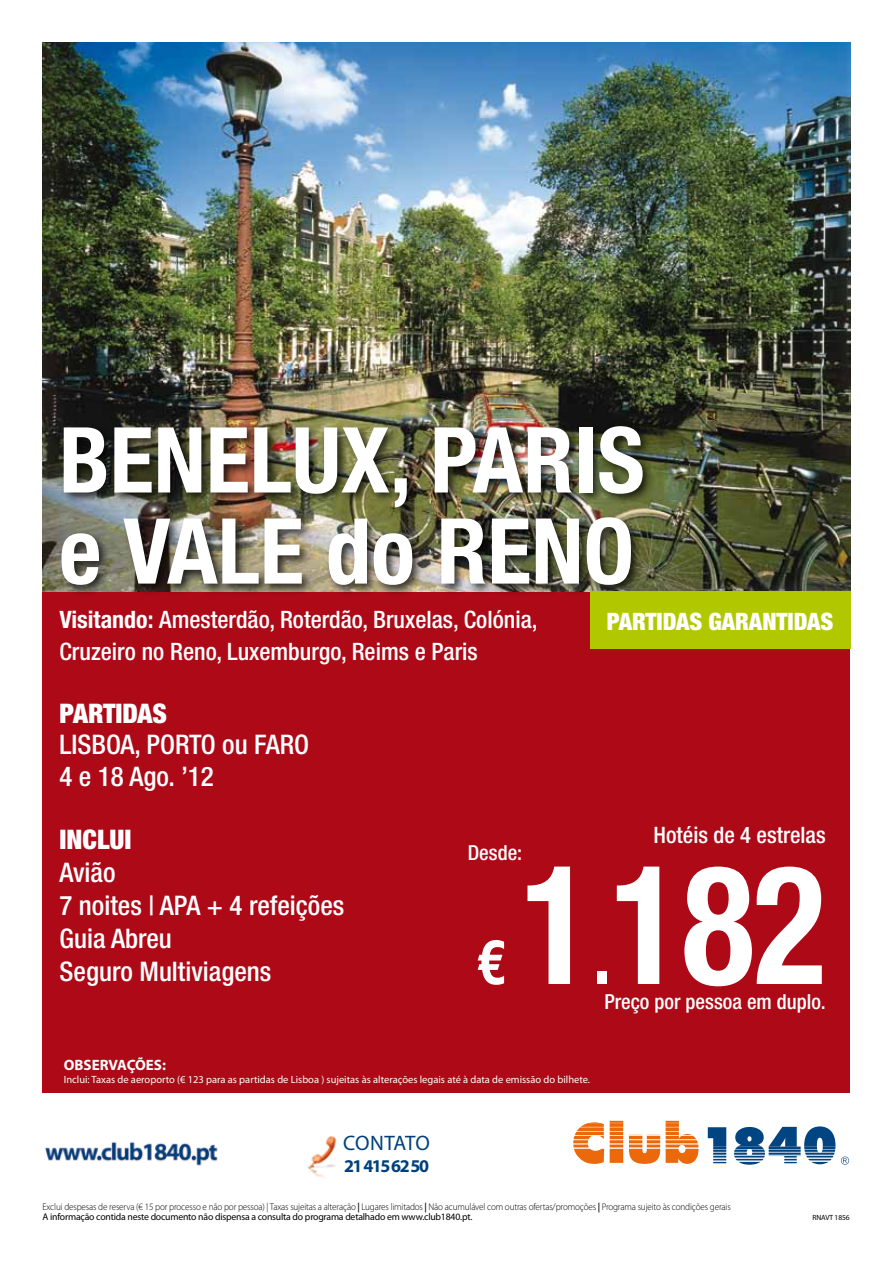
<style>
.page{position:relative;width:893px;height:1263px;background:#fff}
.page>*{position:absolute;margin:0;border:0;box-sizing:border-box;transform-origin:0 0}
.t1{font:700 condensed 165.9px "Helvetica Neue";color:#fff;scale:.9 1}
.t2{font:700 condensed 91.05px/91.1px "Helvetica Neue";color:#fff}
.t3{font:700 condensed 62.25px "Helvetica Neue";color:#fff}
.t4{font:500 condensed 27px/33px "Helvetica Neue";color:#fff}
.t5{font:900 condensed 27px "Helvetica Neue";color:#fff}
.t6{font:500 condensed 24px/31.5px "Helvetica Neue";color:#fff}
.t7{font:900 condensed 24px "Helvetica Neue";color:#fff}
.t8{font:500 condensed 22.65px "Helvetica Neue";color:#fff}
.t9{font:21px "Myriad Pro";color:#00417b}
.t10{font:500 condensed 20.7px "Helvetica Neue";color:#fff}
.t11{font:700 18px "Myriad Pro";letter-spacing:-.08em;color:#00417b}
.t12{font:700 15px "Myriad Pro";color:#fff}
.t13{font:10.5px "Myriad Pro";color:#fff}
.t14{font:300 9.75px/10.5px "Myriad Pro";letter-spacing:-.015em;color:#000;scale:.94 1}
.t15{font:7.5px "Myriad Pro";letter-spacing:-.02em;color:#000}
.s1{font-weight:700}
.s2{font-size:81.75px}
.s3{font-weight:600}
.s4{font-weight:400}
</style>
<div class="page">
<div style="left:43px;top:43px;width:807px;height:1050px;background:#ad0917"></div>
<img style="left:45px;top:1136px;width:292px;height:42px">
<img style="left:43px;top:43px;width:807px;height:548px">
<div style="left:58px;top:423px;width:597px;height:174px;background:#000;opacity:.75"></div>
<svg style="left:573px;top:1120px;width:277px;height:45px"></svg>
<div style="left:590px;top:591px;width:260px;height:58px;background:#b1c800"></div>
<h2 class="t2" style="left:59px;top:413px;width:587px">BENELUX, PARIS<br>E VALE DO RENO</h2>
<h3 class="t7" style="left:607px;top:606px;width:228px">PARTIDAS GARANTIDAS</h3>
<h3 class="t6" style="left:60px;top:604px;width:480px"><span class="s1">VISITANDO:</span> Amesterdão, Roterdão, Bruxelas, Colónia,<br>Cruzeiro no Reno, Luxemburgo, Reims e Paris</h3>
<h3 class="t5" style="left:60px;top:697px;width:109px">PARTIDAS</h3>
<h3 class="t4" style="left:60px;top:729px;width:251px;line-height:31.5px">Lisboa, porto ou faro<br>4 e 18 Ago. ’12</h3>
<h3 class="t5" style="left:60px;top:823px;width:72px">INCLUI</h3>
<h3 class="t4" style="left:60px;top:855px;width:286px">Avião<br>7 noites | APA + 4 refeições<br>Guia Abreu<br>Seguro Multiviagens</h3>
<h3 class="t8" style="left:654px;top:822px;width:174px">Hotéis de 4 estrelas</h3>
<h3 class="t10" style="left:468px;top:840px;width:56px">Desde:</h3>
<h1 class="t1" style="left:521px;top:824px;width:340px">1<span class="s2">.</span>182</h1>
<h3 class="t10" style="left:604px;top:989px;width:223px">Preço por pessoa em duplo.</h3>
<h3 class="t3" style="left:477px;top:924px;width:31px">€</h3>
<h3 class="t12" style="left:64px;top:1055px;width:104px">OBSERVAÇÕES:</h3>
<p class="t13" style="left:64px;top:1072px;width:528px">Inclui: Taxas de aeroporto (€ 123 para as partidas de Lisboa ) sujeitas às alterações legais até à data de emissão do bilhete.</p>
<h3 class="t9" style="left:343px;top:1130px;width:40px">contat</h3>
<h3 class="t9" style="left:416px;top:1130px;width:16px">o</h3>
<h3 class="t11" style="left:344px;top:1154px;width:86px">21 415 62 50</h3>
<p class="t14" style="left:43px;top:1201px;width:734px">Exclui despesas de reserva (€ 15 por processo e não por pessoa) | Taxas sujeitas a alteração <span class="s3">|</span> Lugares limitados <span class="s3">|</span> Não acumulável com outras ofertas/promoções <span class="s3">|</span> Programa sujeito às condições gerais<br><span class="s4">A informação contida neste documento não dispensa a consulta do programa detalhado em www.club1840.pt.</span></p>
<p class="t15" style="left:813px;top:1213px;width:38px">RNAVT 1856</p>
</div>
